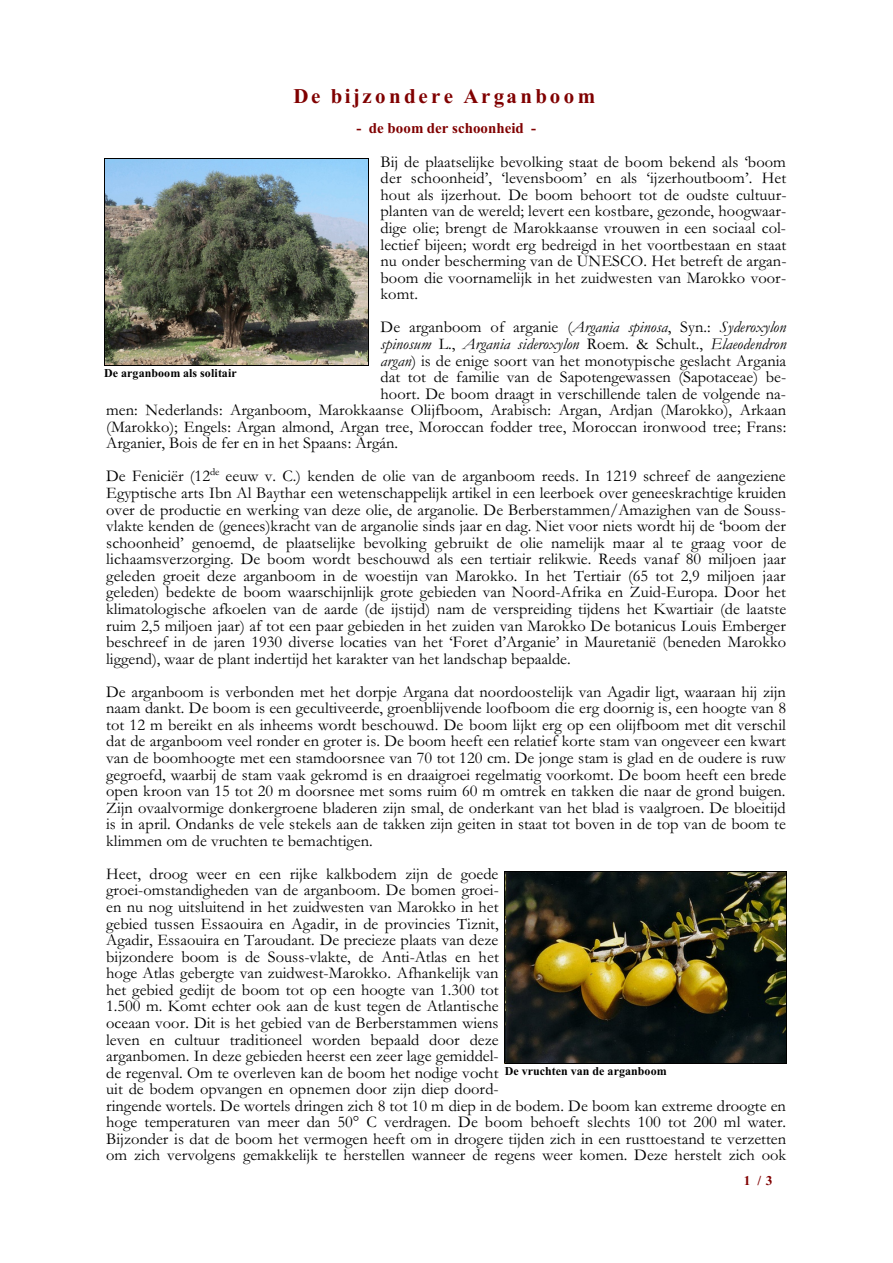
<style>
.page{position:relative;width:893px;height:1263px;background:#fff}
.page>*{position:absolute;margin:0;border:0;box-sizing:border-box;transform-origin:0 0}
.t1{font:700 21px "Times New Roman";letter-spacing:.16em;color:#800000}
.t2{font:16.5px/16.5px "Garamond";color:#000;text-align:justify}
.t3{font:italic 16.5px "Garamond";color:#000}
.t4{font:700 15px "Times New Roman";color:#800000}
.t5{font:700 13.5px "Times New Roman";color:#800000}
.t6{font:700 12px "Times New Roman";letter-spacing:.005em;color:#000}
.s1{font-style:italic}
.s2{font-style:normal}
</style>
<div class="page">
<img style="left:104px;top:159px;width:265px;height:207px">
<img style="left:505px;top:872px;width:281px;height:191px">
<p class="t1" style="left:294px;top:89px;width:303px">De bijzondere Arganboom</p>
<p class="t4" style="left:356px;top:123px;width:181px">- de boom der schoonheid -</p>
<p class="t2" style="left:381px;top:155px;width:407px">Bij de plaatselijke bevolking staat de boom bekend als ‘boom der schoonheid’, ‘levensboom’ en als ‘ijzerhoutboom’. Het hout als ijzerhout. De boom behoort tot de oudste cultuur&shy;planten van de wereld; levert een kostbare, gezonde, hoogwaar&shy;dige olie; brengt de Marokkaanse vrouwen in een sociaal col&shy;lectief bijeen; wordt erg bedreigd in het voortbestaan en staat nu onder bescherming van de UNESCO. Het betreft de argan&shy;boom die voornamelijk in het zuidwesten van Marokko voor&shy;komt.</p>
<p class="t2" style="left:381px;top:321px;width:407px">De arganboom of arganie (<span class="s1">Argania spinosa</span>, Syn.: <span class="s1">Syderoxylon</span></p>
<p class="t3" style="left:381px;top:338px;width:407px">spinosum <span class="s2">L.,</span> Argania sideroxylon <span class="s2">Roem. &amp; Schult.,</span> Elaeodendron</p>
<p class="t2" style="left:381px;top:354px;width:407px"><span class="s1">argan</span>) is de enige soort van het monotypische geslacht Argania</p>
<p class="t2" style="left:381px;top:371px;width:407px">dat tot de familie van de Sapotengewassen (Sapotaceae) be-</p>
<p class="t2" style="left:381px;top:387px;width:407px">hoort. De boom draagt in verschillende talen de volgende na-</p>
<p class="t2" style="left:106px;top:404px;width:681px">men: Nederlands: Arganboom, Marokkaanse Olijfboom, Arabisch: Argan, Ardjan (Marokko), Arkaan</p>
<p class="t2" style="left:106px;top:420px;width:682px">(Marokko); Engels: Argan almond, Argan tree, Moroccan fodder tree, Moroccan ironwood tree; Frans:</p>
<p class="t2" style="left:106px;top:437px;width:293px">Arganier, Bois de fer en in het Spaans: Argán.</p>
<p class="t2" style="left:106px;top:470px;width:682px">De Feniciër (12<sup>de</sup> eeuw v. C.) kenden de olie van de arganboom reeds. In 1219 schreef de aangeziene Egyptische arts Ibn Al Baythar een wetenschappelijk artikel in een leerboek over geneeskrachtige kruiden over de productie en werking van deze olie, de arganolie. De Berberstammen/Amazighen van de Souss&shy;vlakte kenden de (genees)kracht van de arganolie sinds jaar en dag. Niet voor niets wordt hij de ‘boom der schoonheid’ genoemd, de plaatselijke bevolking gebruikt de olie namelijk maar al te graag voor de lichaamsverzorging. De boom wordt beschouwd als een tertiair relikwie. Reeds vanaf 80 miljoen jaar geleden groeit deze arganboom in de woestijn van Marokko. In het Tertiair (65 tot 2,9 miljoen jaar geleden) bedekte de boom waarschijnlijk grote gebieden van Noord-Afrika en Zuid-Europa. Door het klimatologische afkoelen van de aarde (de ijstijd) nam de verspreiding tijdens het Kwartiair (de laatste ruim 2,5 miljoen jaar) af tot een paar gebieden in het zuiden van Marokko De botanicus Louis Emberger beschreef in de jaren 1930 diverse locaties van het ‘Foret d’Arganie’ in Mauretanië (beneden Marokko liggend), waar de plant indertijd het karakter van het landschap bepaalde.</p>
<p class="t2" style="left:106px;top:685px;width:682px">De arganboom is verbonden met het dorpje Argana dat noordoostelijk van Agadir ligt, waaraan hij zijn naam dankt. De boom is een gecultiveerde, groenblijvende loofboom die erg doornig is, een hoogte van 8 tot 12 m bereikt en als inheems wordt beschouwd. De boom lijkt erg op een olijfboom met dit verschil dat de arganboom veel ronder en groter is. De boom heeft een relatief korte stam van ongeveer een kwart van de boomhoogte met een stamdoorsnee van 70 tot 120 cm. De jonge stam is glad en de oudere is ruw gegroefd, waarbij de stam vaak gekromd is en draaigroei regelmatig voorkomt. De boom heeft een brede open kroon van 15 tot 20 m doorsnee met soms ruim 60 m omtrek en takken die naar de grond buigen.<br>Zijn ovaalvormige donkergroene bladeren zijn smal, de onderkant van het blad is vaalgroen. De bloeitijd is in april. Ondanks de vele stekels aan de takken zijn geiten in staat tot boven in de top van de boom te klimmen om de vruchten te bemachtigen.</p>
<p class="t2" style="left:106px;top:867px;width:681px;text-align:left">Heet, droog weer en een rijke kalkbodem zijn de goede<br>groei-omstandigheden van de arganboom. De bomen groei-<br>en nu nog uitsluitend in het zuidwesten van Marokko in het<br>gebied tussen Essaouira en Agadir, in de provincies Tiznit,<br>Agadir, Essaouira en Taroudant. De precieze plaats van deze<br>bijzondere boom is de Souss-vlakte, de Anti-Atlas en het<br>hoge Atlas gebergte van zuidwest-Marokko. Afhankelijk van<br>het gebied gedijt de boom tot op een hoogte van 1.300 tot<br>1.500 m. Komt echter ook aan de kust tegen de Atlantische<br>oceaan voor. Dit is het gebied van de Berberstammen wiens<br>leven en cultuur traditioneel worden bepaald door deze<br>arganbomen. In deze gebieden heerst een zeer lage gemiddel-<br>de regenval. Om te overleven kan de boom het nodige vocht<br>uit de bodem opvangen en opnemen door zijn diep doord-<br>ringende wortels. De wortels dringen zich 8 tot 10 m diep in de bodem. De boom kan extreme droogte en hoge temperaturen van meer dan 50° C verdragen. De boom behoeft slechts 100 tot 200 ml water.<br>Bijzonder is dat de boom het vermogen heeft om in drogere tijden zich in een rusttoestand te verzetten om zich vervolgens gemakkelijk te herstellen wanneer de regens weer komen. Deze herstelt zich ook</p>
<p class="t6" style="left:104px;top:369px;width:134px">De arganboom als solitair</p>
<p class="t6" style="left:505px;top:1066px;width:163px">De vruchten van de arganboom</p>
<p class="t5" style="left:744px;top:1176px;width:30px">1 / 3</p>
</div>
